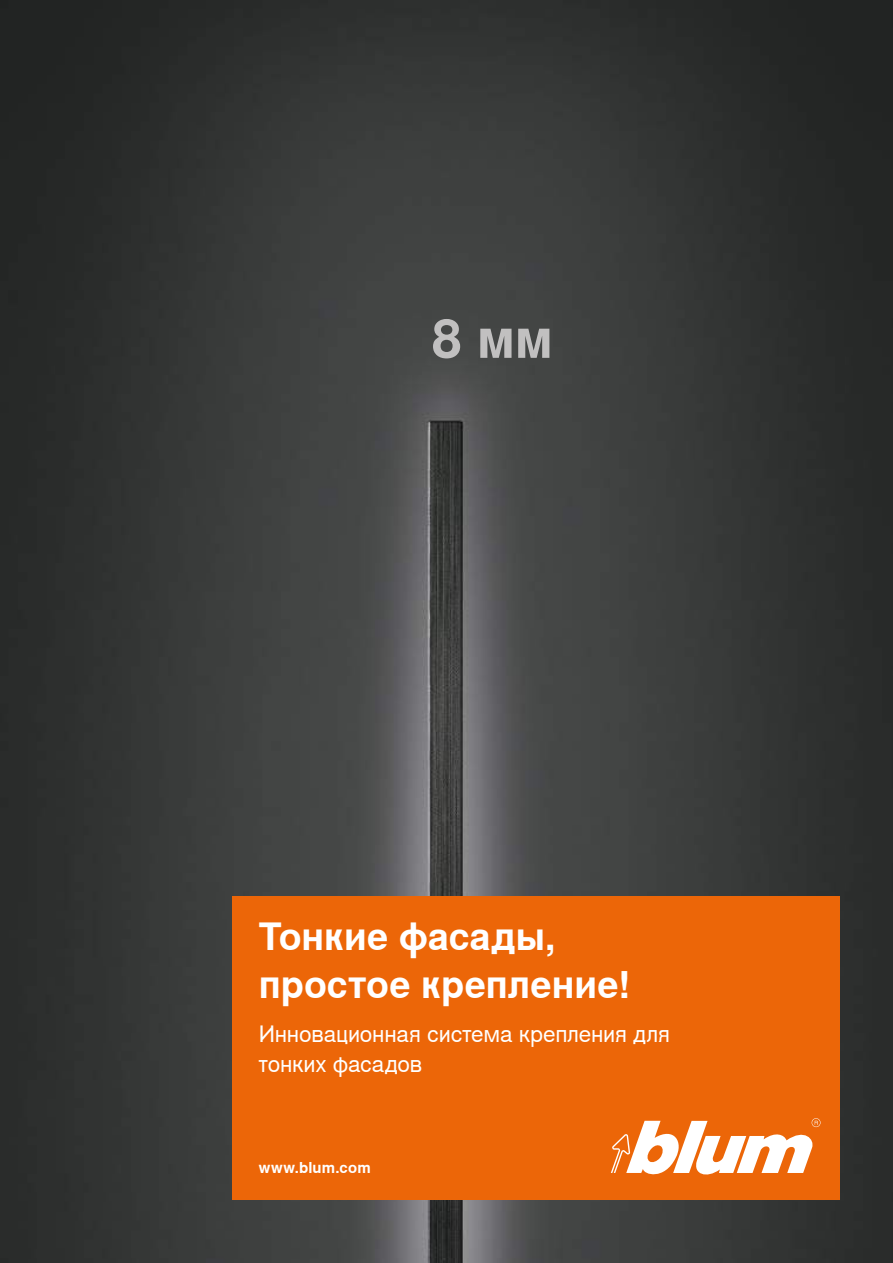
<style>
.page{position:relative;width:893px;height:1263px;background:#fff}
.page>*{position:absolute;margin:0;border:0;box-sizing:border-box;transform-origin:0 0}
.t1{font:700 54px "Nimbus Sans Global";color:#c1c0c0}
.t2{font:700 37.5px/48px "Nimbus Sans Global";color:#fff}
.t3{font:22.5px/30px "Nimbus Sans Global";letter-spacing:-.01em;color:#fff}
.t4{font:700 15px "Nimbus Sans Global";letter-spacing:.01em;color:#fff}
</style>
<div class="page">
<img style="left:0;top:0;width:893px;height:1263px">
<div style="left:232px;top:896px;width:607px;height:304px;background:#ec6608"></div>
<svg style="left:611px;top:1118px;width:209px;height:56px"></svg>
<h1 class="t1" style="left:432px;top:308px;width:123px">8 мм</h1>
<h2 class="t2" style="left:259px;top:913px;width:373px">Тонкие фасады, простое крепление!</h2>
<p class="t3" style="left:259px;top:1019px;width:413px">Инновационная система крепления для тонких фасадов</p>
<p class="t4" style="left:259px;top:1159px;width:113px">www.blum.com</p>
</div>
